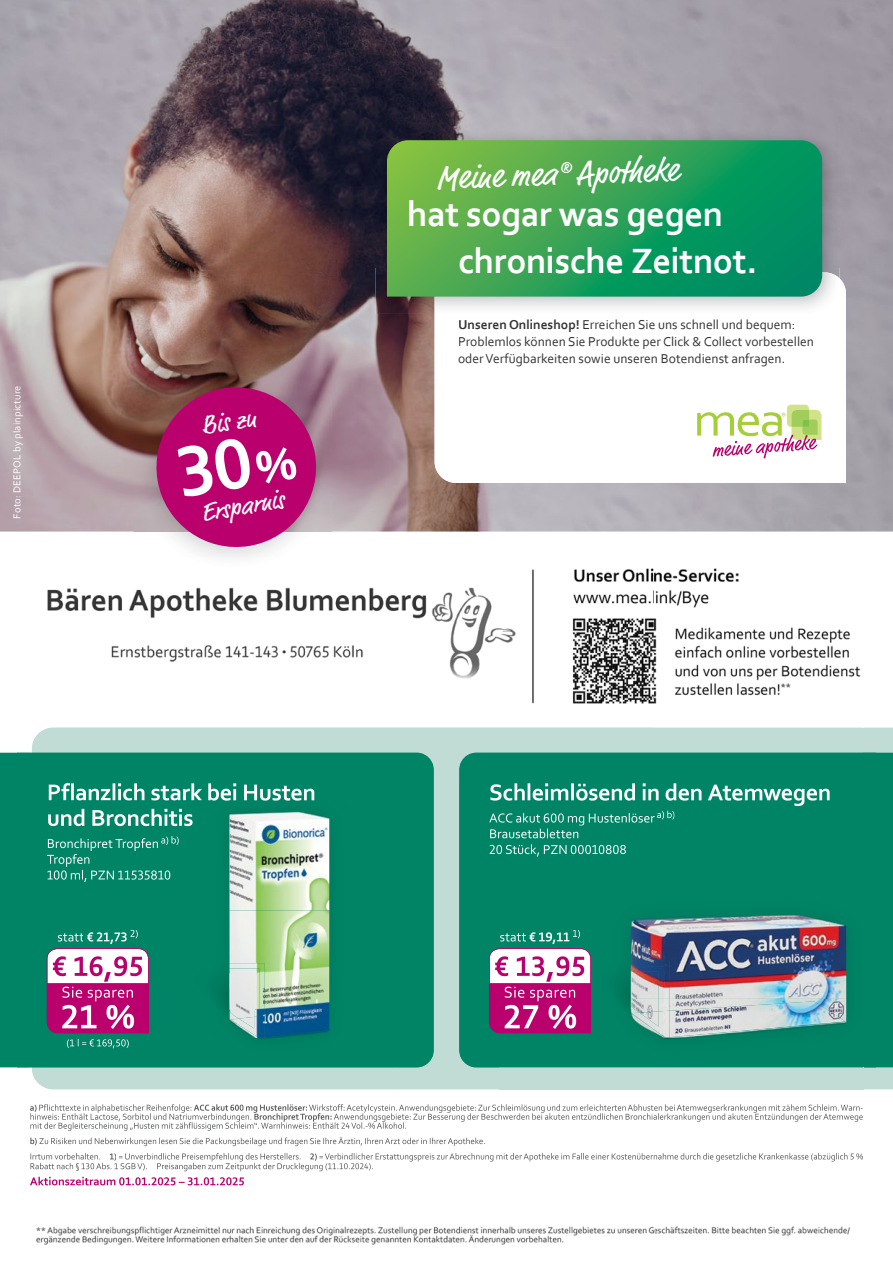
<style>
.page{position:relative;width:893px;height:1263px;background:#fff}
.page>*{position:absolute;margin:0;border:0;box-sizing:border-box;transform-origin:0 0}
.t1{font:700 36.75px/46.8px "Corbel";letter-spacing:-.015em;color:#fff}
.t2{font:33px "Market Pro";color:#fff}
.t3{font:25.65px "Market Pro";color:#fff}
.t4{font:13.5px/17.2px "Corbel";color:#333334}
.t5{font:10.5px "Corbel";letter-spacing:.02em;color:#fff}
.s1{font-weight:700}
</style>
<div class="page">
<img style="left:0;top:0;width:893px;height:531px">
<div style="left:0;top:753px;width:17px;height:314px;background:#008466"></div>
<div style="left:876px;top:753px;width:17px;height:314px;background:#008466"></div>
<img style="left:135px;top:372px;width:197px;height:185px">
<div style="left:17px;top:753px;width:13px;height:314px;background:#008466"></div>
<div style="left:863px;top:753px;width:13px;height:314px;background:#008466"></div>
<svg style="left:435px;top:272px;width:411px;height:211px"></svg>
<svg style="left:697px;top:405px;width:124px;height:53px"></svg>
<img style="left:376px;top:129px;width:463px;height:185px">
<img style="left:435px;top:272px;width:404px;height:42px">
<svg style="left:387px;top:140px;width:435px;height:157px;background:#32a256"></svg>
<img style="left:30px;top:557px;width:625px;height:196px">
<img style="left:655px;top:568px;width:208px;height:160px">
<img style="left:30px;top:1067px;width:625px;height:178px">
<img style="left:655px;top:1089px;width:208px;height:147px">
<div style="left:32px;top:728px;width:831px;height:51px;background:#c0dcd4"></div>
<div style="left:396px;top:779px;width:103px;height:310px;background:#c0dcd4"></div>
<div style="left:32px;top:1067px;width:364px;height:22px;background:#c0dcd4"></div>
<div style="left:499px;top:1067px;width:364px;height:22px;background:#c0dcd4"></div>
<img style="left:30px;top:753px;width:404px;height:314px">
<div style="left:47px;top:984px;width:102px;height:49px;background:#ba006d"></div>
<img style="left:47px;top:948px;width:102px;height:36px">
<img style="left:49px;top:783px;width:267px;height:17px">
<img style="left:210px;top:792px;width:106px;height:8px">
<img style="left:48px;top:809px;width:145px;height:17px">
<img style="left:48px;top:838px;width:110px;height:13px">
<img style="left:159px;top:836px;width:20px;height:9px">
<img style="left:47px;top:854px;width:42px;height:13px">
<img style="left:47px;top:870px;width:123px;height:12px">
<img style="left:459px;top:753px;width:404px;height:314px">
<div style="left:489px;top:984px;width:102px;height:49px;background:#ba006d"></div>
<img style="left:489px;top:948px;width:102px;height:36px">
<img style="left:490px;top:783px;width:340px;height:23px">
<img style="left:489px;top:813px;width:166px;height:13px">
<img style="left:655px;top:810px;width:20px;height:10px">
<img style="left:490px;top:829px;width:88px;height:9px">
<img style="left:490px;top:844px;width:136px;height:12px">
<img style="left:58px;top:933px;width:26px;height:8px">
<img style="left:84px;top:932px;width:43px;height:12px">
<svg style="left:130px;top:930px;width:8px;height:8px"></svg>
<img style="left:53px;top:956px;width:89px;height:26px">
<img style="left:62px;top:986px;width:71px;height:15px">
<img style="left:62px;top:1005px;width:72px;height:24px">
<img style="left:67px;top:1039px;width:62px;height:9px">
<img style="left:500px;top:933px;width:26px;height:8px">
<img style="left:526px;top:932px;width:44px;height:12px">
<svg style="left:573px;top:930px;width:7px;height:8px"></svg>
<img style="left:495px;top:956px;width:89px;height:26px">
<img style="left:505px;top:986px;width:70px;height:15px">
<img style="left:505px;top:1005px;width:71px;height:24px">
<svg style="left:30px;top:1104px;width:7px;height:8px"></svg>
<img style="left:39px;top:1104px;width:153px;height:9px">
<img style="left:194px;top:1104px;width:114px;height:9px">
<img style="left:308px;top:1104px;width:555px;height:9px">
<img style="left:30px;top:1113px;width:222px;height:9px">
<img style="left:254px;top:1113px;width:78px;height:9px">
<img style="left:332px;top:1113px;width:531px;height:9px">
<img style="left:30px;top:1122px;width:377px;height:9px">
<svg style="left:30px;top:1138px;width:7px;height:7px"></svg>
<img style="left:39px;top:1137px;width:446px;height:9px">
<img style="left:30px;top:1153px;width:78px;height:6px">
<svg style="left:110px;top:1153px;width:6px;height:8px"></svg>
<img style="left:117px;top:1153px;width:191px;height:8px">
<svg style="left:310px;top:1153px;width:7px;height:8px"></svg>
<img style="left:317px;top:1153px;width:546px;height:8px">
<img style="left:30px;top:1163px;width:343px;height:8px">
<img style="left:30px;top:1177px;width:214px;height:8px">
<div style="left:459px;top:319px;width:120px;height:13px;background:#fff"></div>
<div style="left:580px;top:319px;width:215px;height:13px;background:#fff"></div>
<div style="left:459px;top:336px;width:355px;height:13px;background:#fff"></div>
<div style="left:459px;top:354px;width:325px;height:12px;background:#fff"></div>
<svg style="left:150px;top:381px;width:172px;height:172px;background:#b5307b"></svg>
<p class="t5" style="left:11px;top:519px;width:135px;rotate:-90deg">Foto: DEEPOL by plainpicture</p>
<h3 class="t3" style="left:199px;top:409px;width:56px;rotate:-9deg">Bis zu</h3>
<h3 class="t3" style="left:199px;top:495px;width:85px;rotate:-9deg">Ersparnis</h3>
<h2 class="t2" style="left:435px;top:156px;width:244px;rotate:-2deg">Meine mea <sup>®</sup> Apotheke</h2>
<h1 class="t1" style="left:458px;top:190px;width:301px;text-indent:-51px">hat sogar was gegen chronische Zeitnot.</h1>
<p class="t4" style="left:458px;top:315px;width:357px"><span class="s1">Unseren Onlineshop!</span> Erreichen Sie uns schnell und bequem:<br>Problemlos können Sie Produkte per Click &amp; Collect vorbestellen oder Verfügbarkeiten sowie unseren Botendienst anfragen.</p>
</div>
